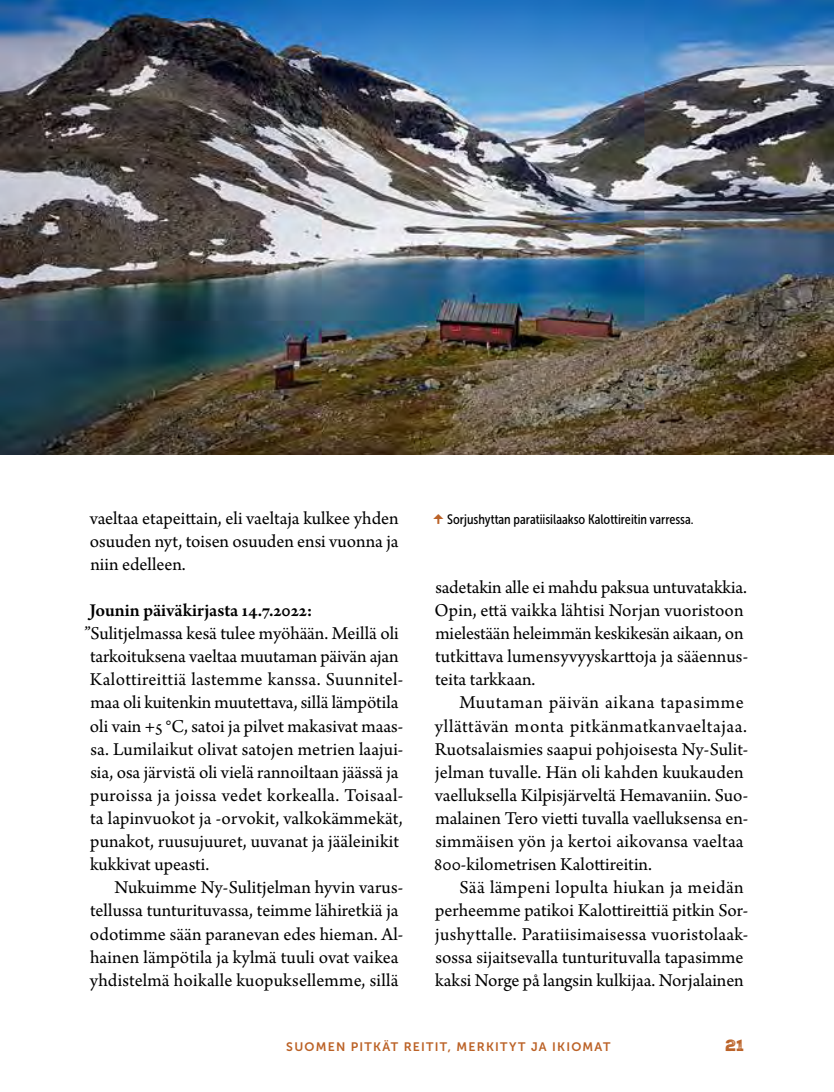
<style>
.page{position:relative;width:834px;height:1092px;background:#fff}
.page>*{position:absolute;margin:0;border:0;box-sizing:border-box;transform-origin:0 0}
.t1{font:19.07px/23.1px "Arno Pro";color:#000}
.t2{font:600 19.07px "Arno Pro";letter-spacing:-.005em;color:#000}
.t3{font:15.75px "Nexa Rust Sans Black 2";color:#bb6227}
.t4{font:13.65px "Museo Sans Cond 500";color:#000}
.t5{font:12.25px "Museo Sans 700";letter-spacing:.1em;color:#bb6227}
</style>
<div class="page">
<img style="left:0;top:0;width:833px;height:454px">
<p class="t1" style="left:90px;top:507px;width:310px;text-align:justify">vaeltaa etapeittain, eli vaeltaja kulkee yhden osuuden nyt, toisen osuuden ensi vuonna ja niin edelleen.</p>
<p class="t2" style="left:89px;top:599px;width:225px">Jounin päiväkirjasta 14.7.2022:</p>
<p class="t1" style="left:84px;top:622px;width:321px">”Sulitjelmassa kesä tulee myöhään. Meillä oli tarkoituksena vaeltaa muutaman päivän ajan Kalottireittiä lastemme kanssa. Suunnitel&shy;maa oli kuitenkin muutettava, sillä lämpötila oli vain +5 °C, satoi ja pilvet makasivat maas&shy;sa. Lumilaikut olivat satojen metrien laajui&shy;sia, osa järvistä oli vielä rannoiltaan jäässä ja puroissa ja joissa vedet korkealla. Toisaal&shy;ta lapinvuokot ja -orvokit, valkokämmekät, punakot, ruusujuuret, uuvanat ja jääleinikit kukkivat upeasti.</p>
<p class="t1" style="left:90px;top:877px;width:315px;text-indent:25px">Nukuimme Ny-Sulitjelman hyvin varus&shy;tellussa tunturituvassa, teimme lähiretkiä ja odotimme sään paranevan edes hieman. Al&shy;hainen lämpötila ja kylmä tuuli ovat vaikea yhdistelmä hoikalle kuopuksellemme, sillä</p>
<p class="t4" style="left:447px;top:511px;width:248px">Sorjushyttan paratiisilaakso Kalottireitin varressa.</p>
<p class="t1" style="left:434px;top:576px;width:315px">sadetakin alle ei mahdu paksua untuvatakkia.<br>Opin, että vaikka lähtisi Norjan vuoristoon mielestään heleimmän keskikesän aikaan, on tutkittava lumensyvyyskarttoja ja sääennus&shy;teita tarkkaan.</p>
<p class="t1" style="left:434px;top:692px;width:315px;text-indent:25px">Muutaman päivän aikana tapasimme yllättävän monta pitkänmatkanvaeltajaa.<br>Ruotsalaismies saapui pohjoisesta Ny-Sulit&shy;jelman tuvalle. Hän oli kahden kuukauden vaelluksella Kilpisjärveltä Hemavaniin. Suo&shy;malainen Tero vietti tuvalla vaelluksensa en&shy;simmäisen yön ja kertoi aikovansa vaeltaa 800-kilometrisen Kalottireitin.</p>
<p class="t1" style="left:435px;top:877px;width:314px;text-indent:24px">Sää lämpeni lopulta hiukan ja meidän perheemme patikoi Kalottireittiä pitkin Sor&shy;jushyttalle. Paratiisimaisessa vuoristolaak&shy;sossa sijaitsevalla tunturituvalla tapasimme kaksi Norge på langsin kulkijaa. Norjalainen</p>
<p class="t5" style="left:286px;top:1039px;width:325px">SUOMEN PITKÄT REITIT, MERKITYT JA IKIOMAT</p>
<p class="t3" style="left:725px;top:1034px;width:20px">21</p>
</div>
